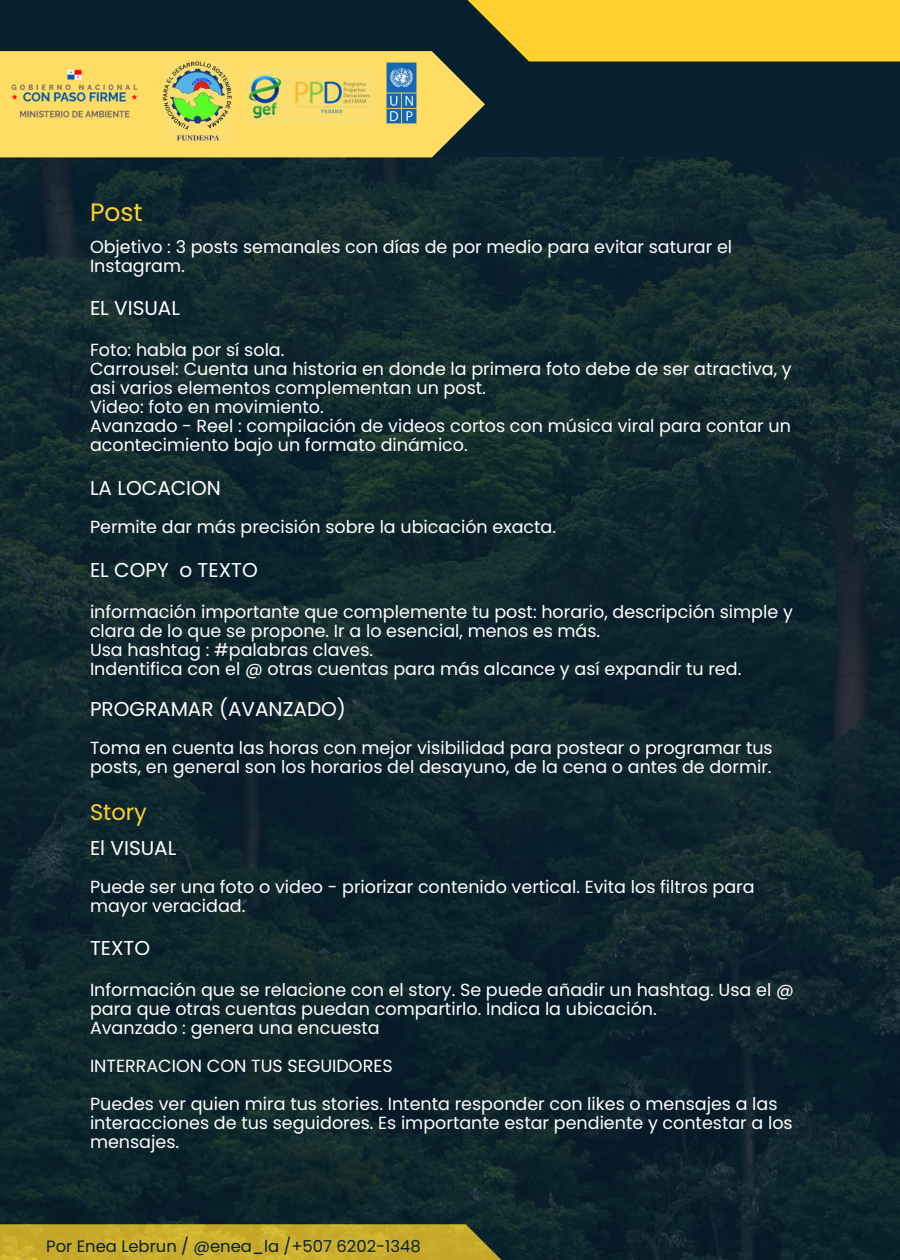
<style>
.page{position:relative;width:900px;height:1260px;background:#09202e}
.page>*{position:absolute;margin:0;border:0;box-sizing:border-box;transform-origin:0 0}
.t1{font:25px "Poppins";color:#ffd230}
.t2{font:22.5px "Poppins";color:#ffd230}
.t3{font:20px "Poppins";color:#fff}
.t4{font:17.5px/19px "Poppins";color:#fff}
.t5{font:16.5px "Poppins";color:#09202e}
</style>
<div class="page">
<svg style="left:0;top:51px;width:485px;height:107px;fill:#ffdd65"></svg>
<svg style="left:430px;top:0;width:470px;height:62px;fill:#ffd230"></svg>
<img style="left:0;top:158px;width:900px;height:1102px">
<img style="left:0;top:62px;width:148px;height:63px">
<img style="left:247px;top:68px;width:125px;height:56px">
<img style="left:372px;top:51px;width:58px;height:86px">
<img style="left:164px;top:62px;width:67px;height:80px">
<h1 class="t1" style="left:90px;top:195px;width:54px">Post</h1>
<p class="t4" style="left:90px;top:237px;width:644px">Objetivo : 3 posts semanales con días de por medio para evitar saturar el<br>Instagram.</p>
<h2 class="t3" style="left:90px;top:294px;width:92px">EL VISUAL</h2>
<p class="t4" style="left:90px;top:341px;width:196px">Foto: habla por sí sola.</p>
<p class="t4" style="left:90px;top:360px;width:703px">Carrousel: Cuenta una historia en donde la primera foto debe de ser atractiva, y asi varios elementos complementan un post.</p>
<p class="t4" style="left:90px;top:398px;width:235px">Video: foto en movimiento.</p>
<p class="t4" style="left:90px;top:417px;width:702px">Avanzado - Reel : compilación de videos cortos con música viral para contar un acontecimiento bajo un formato dinámico.</p>
<h2 class="t3" style="left:90px;top:474px;width:133px">LA LOCACION</h2>
<p class="t4" style="left:90px;top:517px;width:468px">Permite dar más precisión sobre la ubicación exacta.</p>
<h3 class="t3" style="left:90px;top:556px;width:169px">EL COPY o TEXTO</h3>
<p class="t4" style="left:90px;top:602px;width:704px">información importante que complemente tu post: horario, descripción simple y clara de lo que se propone. Ir a lo esencial, menos es más.</p>
<p class="t4" style="left:90px;top:640px;width:285px">Usa hashtag : #palabras claves.</p>
<p class="t4" style="left:90px;top:659px;width:653px">Indentifica con el @ otras cuentas para más alcance y así expandir tu red.</p>
<h2 class="t3" style="left:90px;top:695px;width:258px">PROGRAMAR (AVANZADO)</h2>
<p class="t4" style="left:90px;top:738px;width:684px">Toma en cuenta las horas con mejor visibilidad para postear o programar tus posts, en general son los horarios del desayuno, de la cena o antes de dormir.</p>
<h1 class="t2" style="left:90px;top:796px;width:58px">Story</h1>
<h3 class="t3" style="left:90px;top:834px;width:88px">El VISUAL</h3>
<p class="t4" style="left:90px;top:877px;width:666px">Puede ser una foto o video - priorizar contenido vertical. Evita los filtros para mayor veracidad.</p>
<h2 class="t3" style="left:90px;top:934px;width:62px">TEXTO</h2>
<p class="t4" style="left:90px;top:981px;width:705px">Información que se relacione con el story. Se puede añadir un hashtag. Usa el @ para que otras cuentas puedan compartirlo. Indica la ubicación.</p>
<p class="t4" style="left:90px;top:1019px;width:291px">Avanzado : genera una encuesta</p>
<h4 class="t4" style="left:90px;top:1057px;width:304px">INTERRACION CON TUS SEGUIDORES</h4>
<p class="t4" style="left:90px;top:1095px;width:704px">Puedes ver quien mira tus stories. Intenta responder con likes o mensajes a las interacciones de tus seguidores. Es importante estar pendiente y contestar a los mensajes.</p>
<p class="t5" style="left:46px;top:1234px;width:376px">Por Enea Lebrun / @enea_la /+507 6202-1348</p>
</div>
